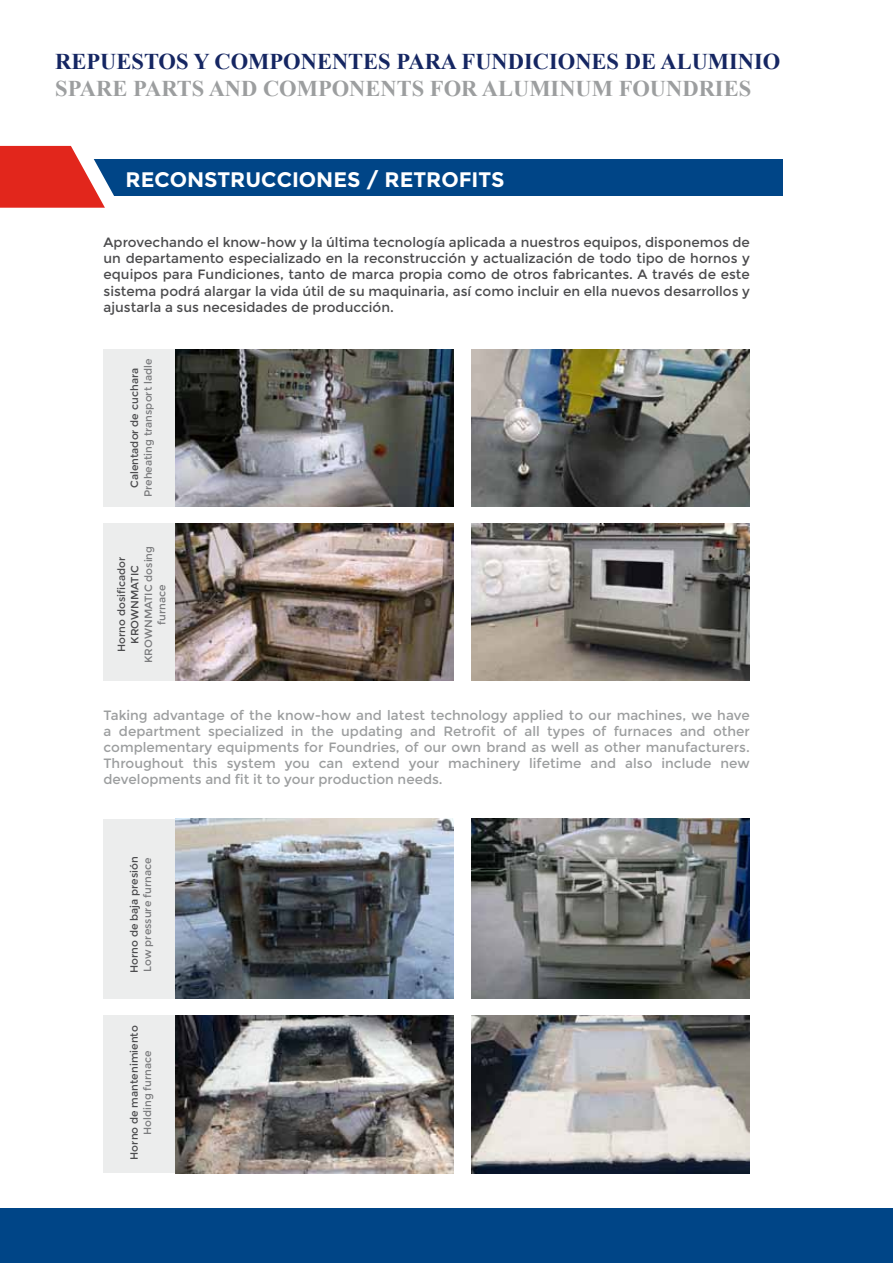
<style>
.page{position:relative;width:893px;height:1263px;background:#fff}
.page>*{position:absolute;margin:0;border:0;box-sizing:border-box;transform-origin:0 0}
.t1{font:700 22.5px "Times New Roman";color:#152662}
.t2{font:700 22.5px "Times New Roman";color:#9c9e9f}
.t3{font:700 21px "Montserrat";color:#fff}
.t4{font:13.5px/16.2px "Montserrat";color:#4b4b4d;text-align:justify}
.t5{font:13.5px/16.2px "Montserrat";color:#9c9e9f;text-align:justify}
.t6{font:10.5px/13.5px "Montserrat";color:#4b4b4d;text-align:center}
.t7{font:10.5px/13.5px "Montserrat";color:#7b7c7e;text-align:center}
</style>
<div class="page">
<div style="left:0;top:1209px;width:893px;height:54px;background:#004587"></div>
<div style="left:80px;top:159px;width:702px;height:37px;background:#004587"></div>
<svg style="left:0;top:146px;width:114px;height:62px;background:#db4e4a"></svg>
<div style="left:104px;top:349px;width:71px;height:158px;background:#eceded"></div>
<div style="left:104px;top:819px;width:71px;height:180px;background:#eceded"></div>
<div style="left:104px;top:523px;width:71px;height:157px;background:#eceded"></div>
<div style="left:104px;top:1016px;width:71px;height:157px;background:#eceded"></div>
<img style="left:175px;top:349px;width:278px;height:158px">
<img style="left:175px;top:523px;width:278px;height:157px">
<img style="left:175px;top:819px;width:278px;height:180px">
<img style="left:175px;top:1016px;width:278px;height:157px">
<img style="left:471px;top:349px;width:278px;height:158px">
<img style="left:471px;top:523px;width:278px;height:157px">
<img style="left:471px;top:819px;width:278px;height:180px">
<img style="left:471px;top:1016px;width:278px;height:157px">
<h1 class="t1" style="left:55px;top:46px;width:727px">REPUESTOS Y COMPONENTES PARA FUNDICIONES DE ALUMINIO</h1>
<h1 class="t2" style="left:55px;top:73px;width:697px">SPARE PARTS AND COMPONENTS FOR ALUMINUM FOUNDRIES</h1>
<h2 class="t3" style="left:126px;top:167px;width:380px">RECONSTRUCCIONES / RETROFITS</h2>
<p class="t4" style="left:104px;top:234px;width:648px">Aprovechando el know-how y la última tecnología aplicada a nuestros equipos, disponemos de un departamento especializado en la reconstrucción y actualización de todo tipo de hornos y equipos para Fundiciones, tanto de marca propia como de otros fabricantes. A través de este sistema podrá alargar la vida útil de su maquinaria, así como incluir en ella nuevos desarrollos y ajustarla a sus necesidades de producción.</p>
<p class="t6" style="left:128px;top:488px;width:121px;rotate:-90deg">Calentador de cuchara</p>
<p class="t7" style="left:141px;top:497px;width:140px;rotate:-90deg">Preheating transport ladle</p>
<p class="t6" style="left:115px;top:652px;width:96px;rotate:-90deg">Horno dosificador<br>KROWNMATIC</p>
<p class="t7" style="left:142px;top:663px;width:119px;rotate:-90deg">KROWNMATIC dosing furnace</p>
<p class="t5" style="left:104px;top:707px;width:648px">Taking advantage of the know-how and latest technology applied to our machines, we have a department specialized in the updating and Retrofit of all types of furnaces and other complementary equipments for Foundries, of our own brand as well as other manufacturers.<br>Throughout this system you can extend your machinery lifetime and also include new developments and fit it to your production needs.</p>
<p class="t6" style="left:127px;top:973px;width:118px;rotate:-90deg">Horno de baja presión</p>
<p class="t7" style="left:141px;top:972px;width:116px;rotate:-90deg">Low pressure furnace</p>
<p class="t6" style="left:127px;top:1160px;width:136px;rotate:-90deg">Horno de mantenimiento</p>
<p class="t7" style="left:141px;top:1135px;width:86px;rotate:-90deg">Holding furnace</p>
</div>
